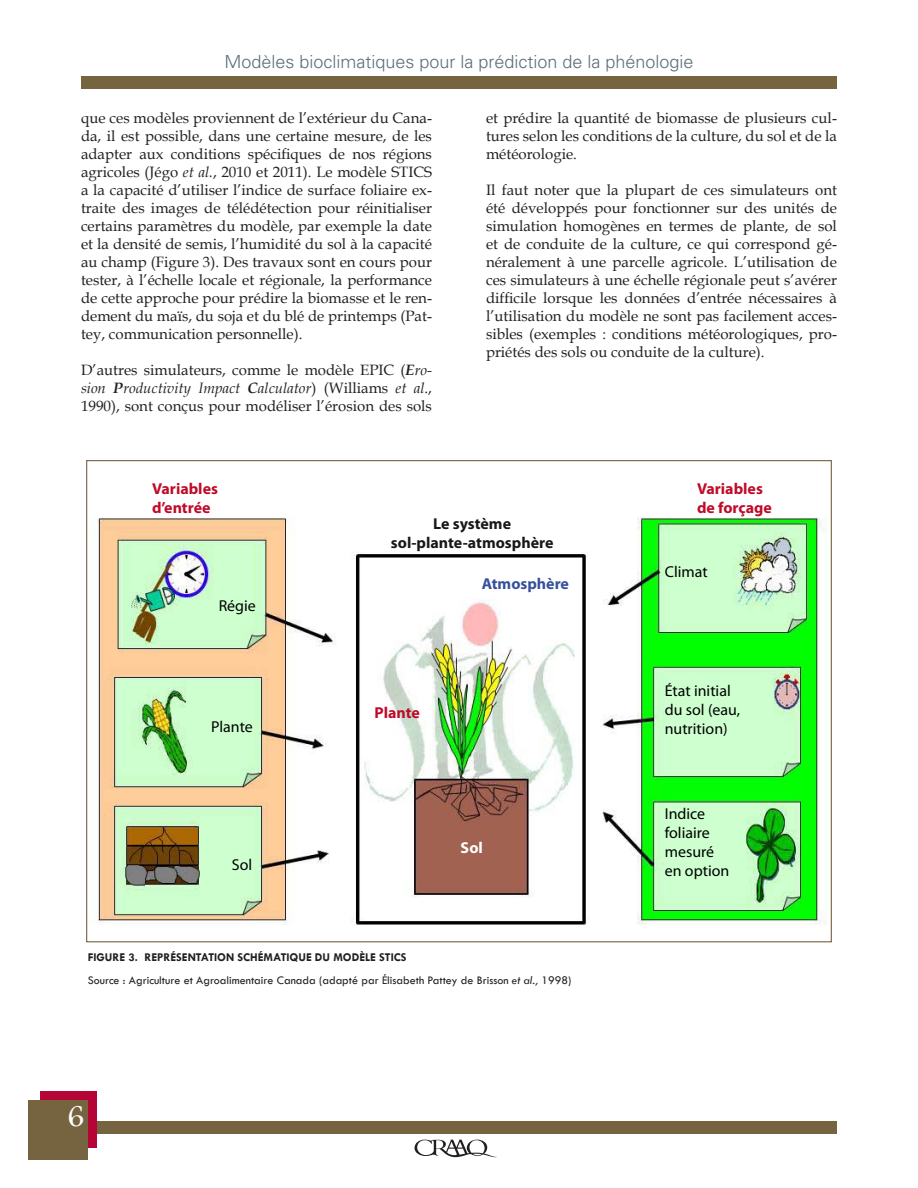
<style>
.page{position:relative;width:918px;height:1188px;background:#fff}
.page>*{position:absolute;margin:0;border:0;box-sizing:border-box;transform-origin:0 0}
.t1{font:31.5px "Footlight MT Light";color:#fff}
.t2{font:300 18px "Univers";color:#5b6f7b}
.t3{font:15.75px/18.9px "Myriad Pro";color:#000}
.t4{font:700 15.75px/18.9px "Myriad Pro";color:#bf0b29}
.t5{font:700 15.75px/18.9px "Myriad Pro";color:#1a171b;text-align:center}
.t6{font:700 15.75px "Myriad Pro";color:#37519b}
.t7{font:700 15.75px "Myriad Pro";color:#fff}
.t8{font:15px/18px "Book Antiqua";color:#231f20;text-align:justify}
.t9{font:12px "Tw Cen";color:#231f20}
.t10{font:700 12px "Tw Cen";color:#231f20}
.s1{font-style:italic}
.s2{font-weight:700;font-style:italic}
</style>
<div class="page">
<div style="left:81px;top:76px;width:756px;height:13px;background:#766340"></div>
<div style="left:81px;top:1122px;width:756px;height:12px;background:#766340"></div>
<svg style="left:415px;top:1140px;width:82px;height:17px"></svg>
<div style="left:40px;top:1091px;width:57px;height:57px;background:#b50536"></div>
<div style="left:28px;top:1100px;width:60px;height:60px;background:#766340"></div>
<img style="left:95px;top:517px;width:733px;height:408px">
<p class="t2" style="left:224px;top:51px;width:471px">Modèles bioclimatiques pour la prédiction de la phénologie</p>
<p class="t8" style="left:81px;top:108px;width:353px">que ces modèles proviennent de l’extérieur du Cana&shy;da, il est possible, dans une certaine mesure, de les adapter aux conditions spécifiques de nos régions agricoles (Jégo <span class="s1">et al.</span>, 2010 et 2011). Le modèle STICS a la capacité d’utiliser l’indice de surface foliaire ex&shy;traite des images de télédétection pour réinitialiser certains paramètres du modèle, par exemple la date et la densité de semis, l’humidité du sol à la capacité au champ (Figure 3). Des travaux sont en cours pour tester, à l’échelle locale et régionale, la performance de cette approche pour prédire la biomasse et le ren&shy;dement du maïs, du soja et du blé de printemps (Pat&shy;tey, communication personnelle).</p>
<p class="t8" style="left:81px;top:360px;width:353px">D’autres simulateurs, comme le modèle EPIC (<span class="s2">E</span><span class="s1">ro&shy;sion</span> <span class="s2">P</span><span class="s1">roductivity Impact</span> <span class="s2">C</span><span class="s1">alculator</span>) (Williams <span class="s1">et al</span>., 1990), sont conçus pour modéliser l’érosion des sols</p>
<p class="t8" style="left:486px;top:108px;width:353px">et prédire la quantité de biomasse de plusieurs cul&shy;tures selon les conditions de la culture, du sol et de la météorologie.</p>
<p class="t8" style="left:486px;top:180px;width:353px">Il faut noter que la plupart de ces simulateurs ont été développés pour fonctionner sur des unités de simulation homogènes en termes de plante, de sol et de conduite de la culture, ce qui correspond gé&shy;néralement à une parcelle agricole. L’utilisation de ces simulateurs à une échelle régionale peut s’avérer difficile lorsque les données d’entrée nécessaires à l’utilisation du modèle ne sont pas facilement acces&shy;sibles (exemples : conditions météorologiques, pro&shy;priétés des sols ou conduite de la culture).</p>
<p class="t4" style="left:152px;top:479px;width:67px">Variables d’entrée</p>
<p class="t3" style="left:219px;top:596px;width:39px">Régie</p>
<p class="t3" style="left:211px;top:717px;width:43px">Plante</p>
<p class="t3" style="left:232px;top:855px;width:22px">Sol</p>
<p class="t5" style="left:391px;top:514px;width:164px">Le système sol-plante-atmosphère</p>
<p class="t4" style="left:375px;top:703px;width:47px">Plante</p>
<p class="t6" style="left:482px;top:573px;width:89px">Atmosphère</p>
<p class="t7" style="left:461px;top:837px;width:24px">Sol</p>
<p class="t10" style="left:88px;top:950px;width:320px">FIGURE 3. REPRÉSENTATION SCHÉMATIQUE DU MODÈLE STICS</p>
<p class="t9" style="left:88px;top:973px;width:485px">Source : Agriculture et Agroalimentaire Canada (adapté par Élisabeth Pattey de Brisson <span class="s1">et al.,</span> 1998)</p>
<p class="t1" style="left:67px;top:1098px;width:19px">6</p>
<p class="t4" style="left:697px;top:479px;width:76px">Variables de forçage</p>
<p class="t3" style="left:665px;top:562px;width:44px">Climat</p>
<p class="t3" style="left:665px;top:681px;width:77px">État initial du sol (eau, nutrition)</p>
<p class="t3" style="left:665px;top:804px;width:66px">Indice foliaire mesuré en option</p>
</div>
